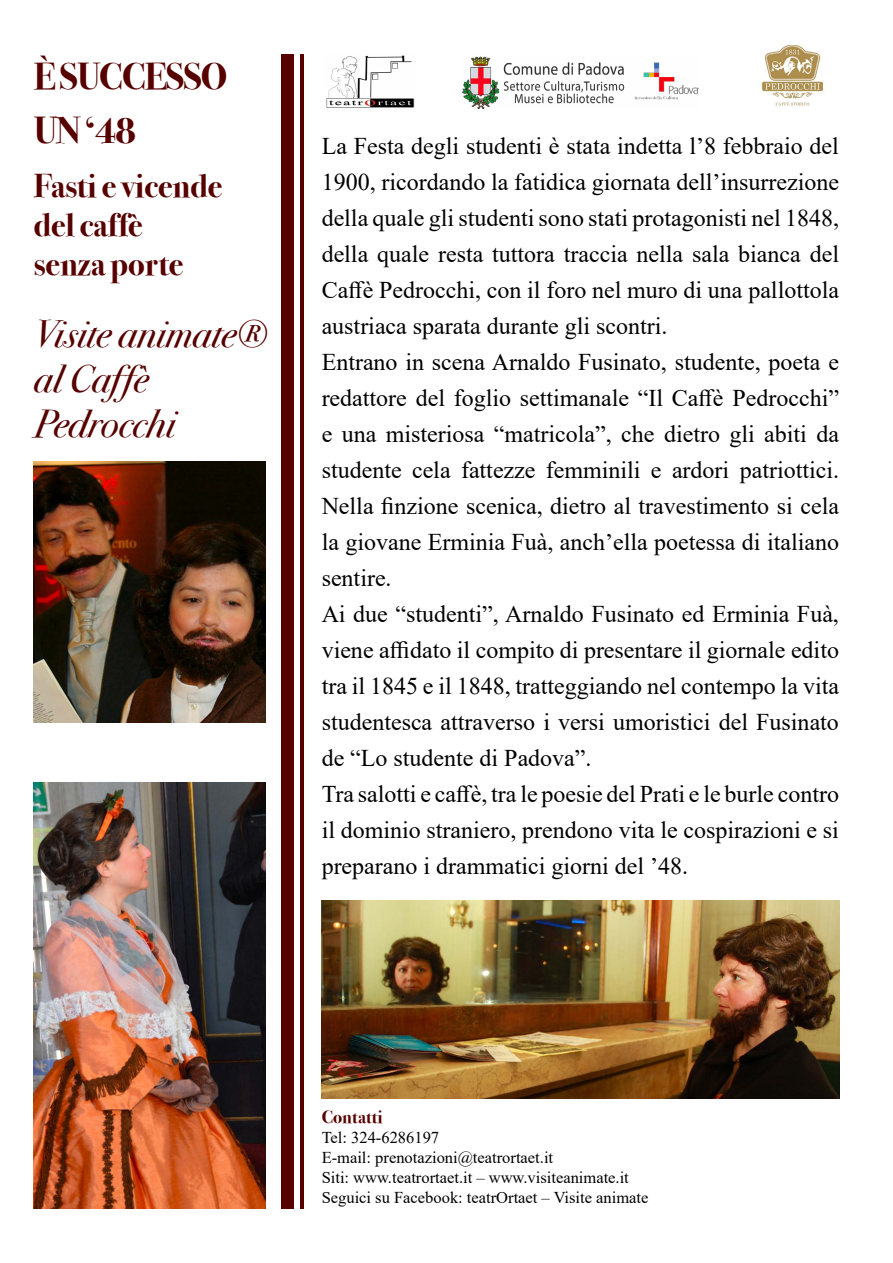
<style>
.page{position:relative;width:893px;height:1263px;background:#fff}
.page>*{position:absolute;margin:0;border:0;box-sizing:border-box;transform-origin:0 0}
.t1{font:39px/45px "Bodoni Svty Two ITCTT Book Ita";color:#570000}
.t2{font:37.5px/54px "Bodoni Svty Two ITCTT Bold";letter-spacing:-.03em;color:#570000}
.t3{font:33px/39px "Bodoni Svty Two ITCTT Bold";color:#570000}
.t4{font:24px/36px "Times New Roman";color:#000}
.t5{font:18px "Bodoni Svty Two ITCTT Bold";color:#570000}
.t6{font:16.5px/19.8px "Times New Roman";color:#000}
</style>
<div class="page">
<hr style="left:300px;top:54px;width:4px;height:1155px;background:#570000">
<div style="left:281px;top:54px;width:13px;height:1155px;background:#570000"></div>
<img style="left:326px;top:55px;width:89px;height:53px">
<img style="left:463px;top:56px;width:235px;height:52px">
<img style="left:761px;top:45px;width:62px;height:61px">
<img style="left:34px;top:462px;width:232px;height:261px">
<img style="left:34px;top:783px;width:232px;height:426px">
<img style="left:322px;top:900px;width:518px;height:198px">
<h2 class="t2" style="left:34px;top:49px;width:195px">È SUCCESSO<br>UN ‘48</h2>
<h3 class="t3" style="left:34px;top:166px;width:190px">Fasti e vicende del caffè senza porte</h3>
<h1 class="t1" style="left:34px;top:311px;width:234px">Visite animate® al Caffè<br>Pedrocchi</h1>
<p class="t4" style="left:322px;top:128px;width:519px">La Festa degli studenti è stata indetta l’8 febbraio del 1900, ricordando la fatidica giornata dell’insurrezione della quale gli studenti sono stati protagonisti nel 1848, della quale resta tuttora traccia nella sala bianca del Caffè Pedrocchi, con il foro nel muro di una pallottola austriaca sparata durante gli scontri.<br>Entrano in scena Arnaldo Fusinato, studente, poeta e redattore del foglio settimanale “Il Caffè Pedrocchi” e una misteriosa “matricola”, che dietro gli abiti da studente cela fattezze femminili e ardori patriottici.<br>Nella finzione scenica, dietro al travestimento si cela la giovane Erminia Fuà, anch’ella poetessa di italiano sentire.<br>Ai due “studenti”, Arnaldo Fusinato ed Erminia Fuà, viene affidato il compito di presentare il giornale edito tra il 1845 e il 1848, tratteggiando nel contempo la vita studentesca attraverso i versi umoristici del Fusinato de “Lo studente di Padova”.<br>Tra salotti e caffè, tra le poesie del Prati e le burle contro il dominio straniero, prendono vita le cospirazioni e si preparano i drammatici giorni del ’48.</p>
<p class="t5" style="left:322px;top:1107px;width:63px">Contatti</p>
<p class="t6" style="left:322px;top:1127px;width:328px">Tel: 324-6286197<br>E-mail: prenotazioni@teatrortaet.it<br>Siti: www.teatrortaet.it – www.visiteanimate.it Seguici su Facebook: teatrOrtaet – Visite animate</p>
</div>
